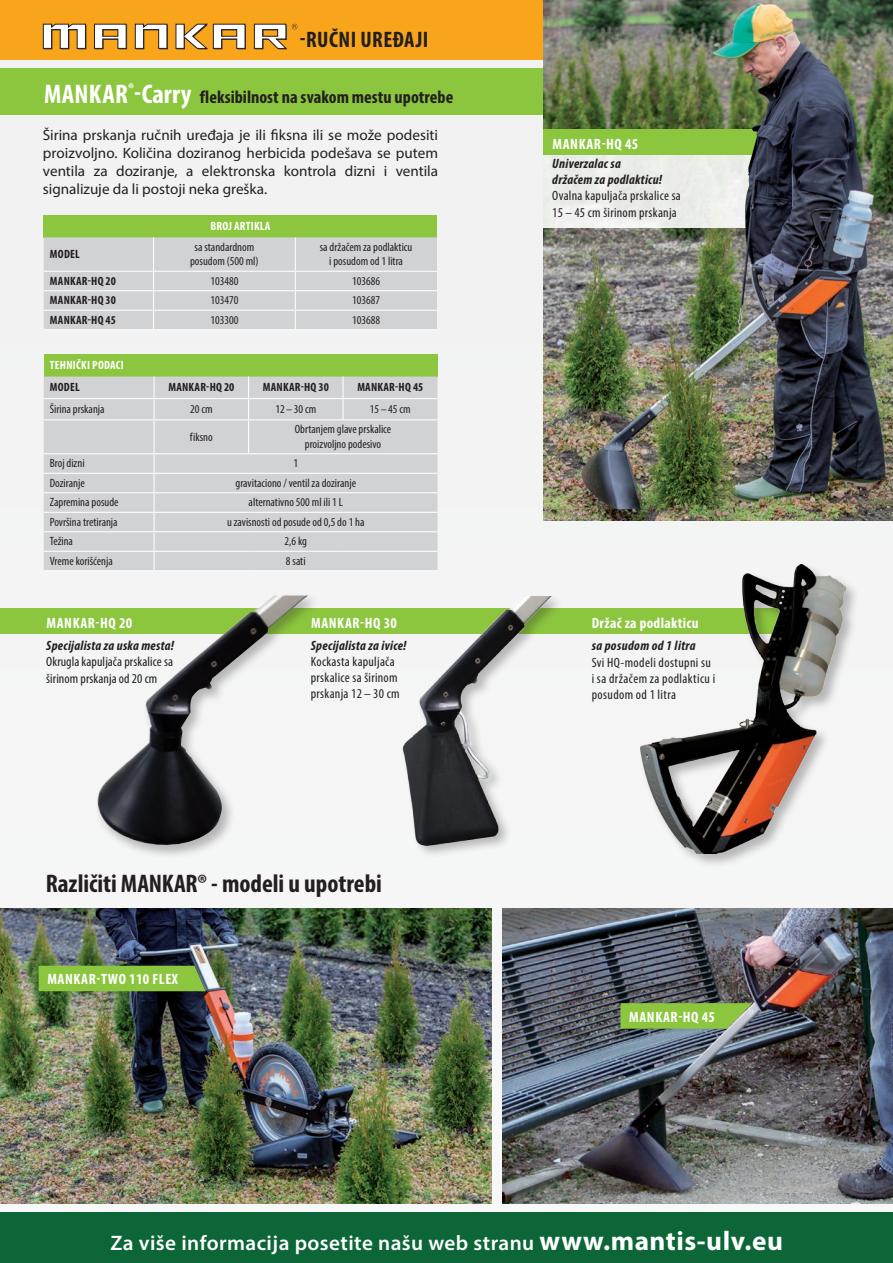
<style>
.page{position:relative;width:893px;height:1263px;background:#fff}
.page>*{position:absolute;margin:0;border:0;box-sizing:border-box;transform-origin:0 0}
.t1{font:700 condensed 27px "Myriad Pro";letter-spacing:.005em;color:#fff}
.t2{font:700 condensed 25.5px "Myriad Pro";color:#231f20}
.t3{font:700 condensed 22.5px "Myriad Pro";letter-spacing:.02em;color:#231f20}
.t4{font:600 21px "Myriad Pro";letter-spacing:.02em;color:#fff}
.t5{font:700 condensed 18px "Myriad Pro";color:#231f20}
.t6{font:15px/18px "Myriad Pro";color:#231f20;text-align:justify}
.t7{font:700 condensed 15px "Myriad Pro";letter-spacing:.04em;color:#fff}
.t8{font:700 condensed 15px "Myriad Pro";letter-spacing:.02em;color:#fff}
.t9{font:condensed 13.5px/16.2px "Myriad Pro";letter-spacing:.02em;color:#231f20}
.t10{font:italic 700 condensed 13.5px/16.2px "Myriad Pro";letter-spacing:.02em;color:#231f20}
.t11{font:condensed 12px/14.4px "Myriad Pro";color:#231f20;text-align:center}
.t12{font:700 condensed 12px "Myriad Pro";letter-spacing:.02em;color:#231f20}
.t13{font:700 condensed 12px "Myriad Pro";letter-spacing:.02em;color:#fff}
.s1{font-weight:700;font-size:27px}
</style>
<div class="page">
<div style="left:0;top:45px;width:893px;height:1218px;background:#f4f4f4"></div>
<div style="left:0;top:0;width:893px;height:60px;background:#f9a51b"></div>
<svg style="left:135px;top:23px;width:33px;height:26px"></svg>
<svg style="left:43px;top:23px;width:43px;height:26px"></svg>
<svg style="left:94px;top:23px;width:33px;height:26px"></svg>
<svg style="left:175px;top:23px;width:71px;height:26px"></svg>
<svg style="left:254px;top:23px;width:43px;height:26px"></svg>
<div style="left:0;top:1212px;width:893px;height:51px;background:#0c6638"></div>
<div style="left:0;top:608px;width:817px;height:26px;background:#8bc63e"></div>
<div style="left:0;top:68px;width:893px;height:47px;background:#8bc63e"></div>
<div style="left:44px;top:215px;width:393px;height:22px;background:#8bc63e"></div>
<svg style="left:44px;top:237px;width:393px;height:92px;background:#d2d3d4"></svg>
<div style="left:44px;top:354px;width:394px;height:23px;background:#8bc63e"></div>
<div style="left:44px;top:377px;width:394px;height:193px;background:#d1d2d4"></div>
<hr style="left:44px;top:570px;width:110px;height:1px;background:#fff">
<hr style="left:154px;top:570px;width:95px;height:1px;background:#fff">
<hr style="left:249px;top:570px;width:94px;height:1px;background:#fff">
<hr style="left:343px;top:570px;width:95px;height:1px;background:#fff">
<hr style="left:342px;top:377px;width:2px;height:21px;background:#fff">
<hr style="left:44px;top:398px;width:110px;height:1px;background:#fff">
<hr style="left:154px;top:398px;width:95px;height:1px;background:#fff">
<svg style="left:154px;top:377px;width:1px;height:42px"></svg>
<hr style="left:249px;top:398px;width:94px;height:1px;background:#fff">
<svg style="left:248px;top:377px;width:1px;height:42px"></svg>
<hr style="left:343px;top:398px;width:95px;height:1px;background:#fff">
<hr style="left:342px;top:399px;width:2px;height:20px;background:#fff">
<hr style="left:44px;top:419px;width:110px;height:1px;background:#fff">
<hr style="left:154px;top:419px;width:95px;height:1px;background:#fff">
<hr style="left:154px;top:420px;width:1px;height:33px;background:#fff">
<hr style="left:249px;top:419px;width:94px;height:1px;background:#fff">
<hr style="left:248px;top:420px;width:1px;height:33px;background:#fff">
<hr style="left:343px;top:419px;width:95px;height:1px;background:#fff">
<hr style="left:44px;top:453px;width:110px;height:1px;background:#fff">
<hr style="left:154px;top:453px;width:95px;height:1px;background:#fff">
<hr style="left:249px;top:453px;width:94px;height:1px;background:#fff">
<hr style="left:343px;top:453px;width:95px;height:1px;background:#fff">
<hr style="left:44px;top:473px;width:110px;height:1px;background:#fff">
<hr style="left:154px;top:473px;width:95px;height:1px;background:#fff">
<hr style="left:249px;top:473px;width:94px;height:1px;background:#fff">
<hr style="left:343px;top:473px;width:95px;height:1px;background:#fff">
<hr style="left:44px;top:492px;width:110px;height:1px;background:#fff">
<hr style="left:154px;top:492px;width:95px;height:1px;background:#fff">
<hr style="left:249px;top:492px;width:94px;height:1px;background:#fff">
<hr style="left:343px;top:492px;width:95px;height:1px;background:#fff">
<hr style="left:44px;top:512px;width:110px;height:1px;background:#fff">
<hr style="left:154px;top:512px;width:95px;height:1px;background:#fff">
<hr style="left:249px;top:512px;width:94px;height:1px;background:#fff">
<hr style="left:343px;top:512px;width:95px;height:1px;background:#fff">
<hr style="left:44px;top:531px;width:110px;height:1px;background:#fff">
<hr style="left:154px;top:531px;width:95px;height:1px;background:#fff">
<hr style="left:249px;top:531px;width:94px;height:1px;background:#fff">
<hr style="left:343px;top:531px;width:95px;height:1px;background:#fff">
<hr style="left:44px;top:551px;width:110px;height:1px;background:#fff">
<hr style="left:154px;top:551px;width:95px;height:1px;background:#fff">
<svg style="left:154px;top:454px;width:1px;height:116px"></svg>
<hr style="left:249px;top:551px;width:94px;height:1px;background:#fff">
<hr style="left:343px;top:551px;width:95px;height:1px;background:#fff">
<div style="left:638px;top:563px;width:222px;height:306px;background:#231f20;opacity:.3"></div>
<img style="left:640px;top:565px;width:206px;height:289px">
<div style="left:94px;top:593px;width:227px;height:266px;background:#231f20;opacity:.3"></div>
<img style="left:94px;top:595px;width:214px;height:253px">
<img style="left:0;top:908px;width:491px;height:295px">
<img style="left:503px;top:908px;width:390px;height:295px">
<div style="left:401px;top:594px;width:164px;height:265px;background:#231f20;opacity:.3"></div>
<img style="left:401px;top:596px;width:160px;height:263px">
<img style="left:544px;top:0;width:349px;height:520px">
<div style="left:39px;top:966px;width:167px;height:25px;background:#8bc63e"></div>
<svg style="left:620px;top:1003px;width:132px;height:26px;background:#8dc14a"></svg>
<div style="left:544px;top:130px;width:213px;height:25px;background:#8bc63e"></div>
<div style="left:544px;top:155px;width:213px;height:72px;background:#ebede9"></div>
<img style="left:745px;top:109px;width:48px;height:143px">
<h3 class="t3" style="left:300px;top:26px;width:130px">-RUČNI UREĐAJI</h3>
<h1 class="t1" style="left:44px;top:77px;width:149px">MANKAR<sup>®</sup>-Carry</h1>
<p class="t6" style="left:43px;top:126px;width:397px">Širina prskanja ručnih uređaja je ili fiksna ili se može podesiti proizvoljno. Količina doziranog herbicida podešava se putem ventila za doziranje, a elektronska kontrola dizni i ventila signalizuje da li postoji neka greška.</p>
<p class="t13" style="left:210px;top:219px;width:62px">BROJ ARTIKLA</p>
<p class="t12" style="left:50px;top:247px;width:31px">MODEL</p>
<p class="t11" style="left:190px;top:239px;width:70px">sa standardnom posudom (500 ml)</p>
<p class="t11" style="left:320px;top:239px;width:94px">sa držačem za podlakticu i posudom od 1 litra</p>
<p class="t12" style="left:50px;top:273px;width:67px">MANKAR-HQ 20</p>
<p class="t11" style="left:210px;top:273px;width:29px">103480</p>
<p class="t11" style="left:352px;top:273px;width:29px">103686</p>
<p class="t12" style="left:50px;top:293px;width:67px">MANKAR-HQ 30</p>
<p class="t11" style="left:210px;top:293px;width:29px">103470</p>
<p class="t11" style="left:352px;top:293px;width:29px">103687</p>
<p class="t12" style="left:50px;top:312px;width:67px">MANKAR-HQ 45</p>
<p class="t11" style="left:210px;top:312px;width:29px">103300</p>
<p class="t11" style="left:352px;top:312px;width:29px">103688</p>
<h3 class="t5" style="left:200px;top:86px;width:255px">fleksibilnost na svakom mestu upotrebe</h3>
<p class="t13" style="left:50px;top:358px;width:75px">TEHNIČKI PODACI</p>
<p class="t12" style="left:50px;top:380px;width:31px">MODEL</p>
<p class="t12" style="left:168px;top:380px;width:67px">MANKAR-HQ 20</p>
<p class="t12" style="left:263px;top:380px;width:67px">MANKAR-HQ 30</p>
<p class="t12" style="left:357px;top:380px;width:67px">MANKAR-HQ 45</p>
<p class="t11" style="left:50px;top:402px;width:56px">Širina prskanja</p>
<p class="t11" style="left:190px;top:402px;width:24px">20 cm</p>
<p class="t11" style="left:275px;top:402px;width:42px">12–30 cm</p>
<p class="t11" style="left:370px;top:402px;width:42px">15–45 cm</p>
<p class="t11" style="left:190px;top:429px;width:25px">fiksno</p>
<p class="t11" style="left:295px;top:422px;width:98px">Obrtanjem glave prskalice proizvoljno podesivo</p>
<p class="t11" style="left:50px;top:456px;width:36px">Broj dizni</p>
<p class="t11" style="left:293px;top:456px;width:6px">1</p>
<p class="t11" style="left:50px;top:475px;width:36px">Doziranje</p>
<p class="t11" style="left:236px;top:475px;width:122px">gravitaciono / ventil za doziranje</p>
<p class="t11" style="left:50px;top:495px;width:70px">Zapremina posude</p>
<p class="t11" style="left:249px;top:495px;width:96px">alternativno 500 ml ili 1 L</p>
<p class="t11" style="left:50px;top:514px;width:69px">Površina tretiranja</p>
<p class="t11" style="left:227px;top:514px;width:139px">u zavisnosti od posude od 0,5 do 1 ha</p>
<p class="t11" style="left:50px;top:534px;width:25px">Težina</p>
<p class="t11" style="left:285px;top:534px;width:24px">2,6 kg</p>
<p class="t11" style="left:50px;top:553px;width:64px">Vreme korišćenja</p>
<p class="t11" style="left:286px;top:553px;width:21px">8 sati</p>
<p class="t7" style="left:46px;top:613px;width:87px">MANKAR-HQ 20</p>
<p class="t10" style="left:46px;top:637px;width:129px">Specijalista za uska mesta!</p>
<p class="t9" style="left:46px;top:653px;width:128px">Okrugla kapuljača prskalice sa širinom prskanja od 20 cm</p>
<p class="t7" style="left:311px;top:613px;width:87px">MANKAR-HQ 30</p>
<p class="t10" style="left:311px;top:637px;width:97px">Specijalista za ivice!</p>
<p class="t9" style="left:311px;top:653px;width:90px">Kockasta kapuljača prskalice sa širinom prskanja 12 – 30 cm</p>
<h2 class="t2" style="left:46px;top:868px;width:338px">Različiti MANKAR® - modeli u upotrebi</h2>
<p class="t7" style="left:47px;top:970px;width:132px">MANKAR-TWO 110 FLEX</p>
<p class="t7" style="left:552px;top:134px;width:87px">MANKAR-HQ 45</p>
<p class="t10" style="left:552px;top:155px;width:111px">Univerzalac sa držačem za podlakticu!</p>
<p class="t9" style="left:552px;top:188px;width:130px">Ovalna kapuljača prskalice sa<br>15 – 45 cm širinom prskanja</p>
<p class="t8" style="left:592px;top:614px;width:108px">Držač za podlakticu</p>
<p class="t10" style="left:592px;top:637px;width:105px">sa posudom od 1 litra</p>
<p class="t9" style="left:592px;top:654px;width:125px">Svi HQ-modeli dostupni su i sa držačem za podlakticu i posudom od 1 litra</p>
<p class="t7" style="left:629px;top:1007px;width:87px">MANKAR-HQ 45</p>
<h3 class="t4" style="left:110px;top:1229px;width:674px">Za više informacija posetite našu web stranu <span class="s1">www.mantis-ulv.eu</span></h3>
</div>
